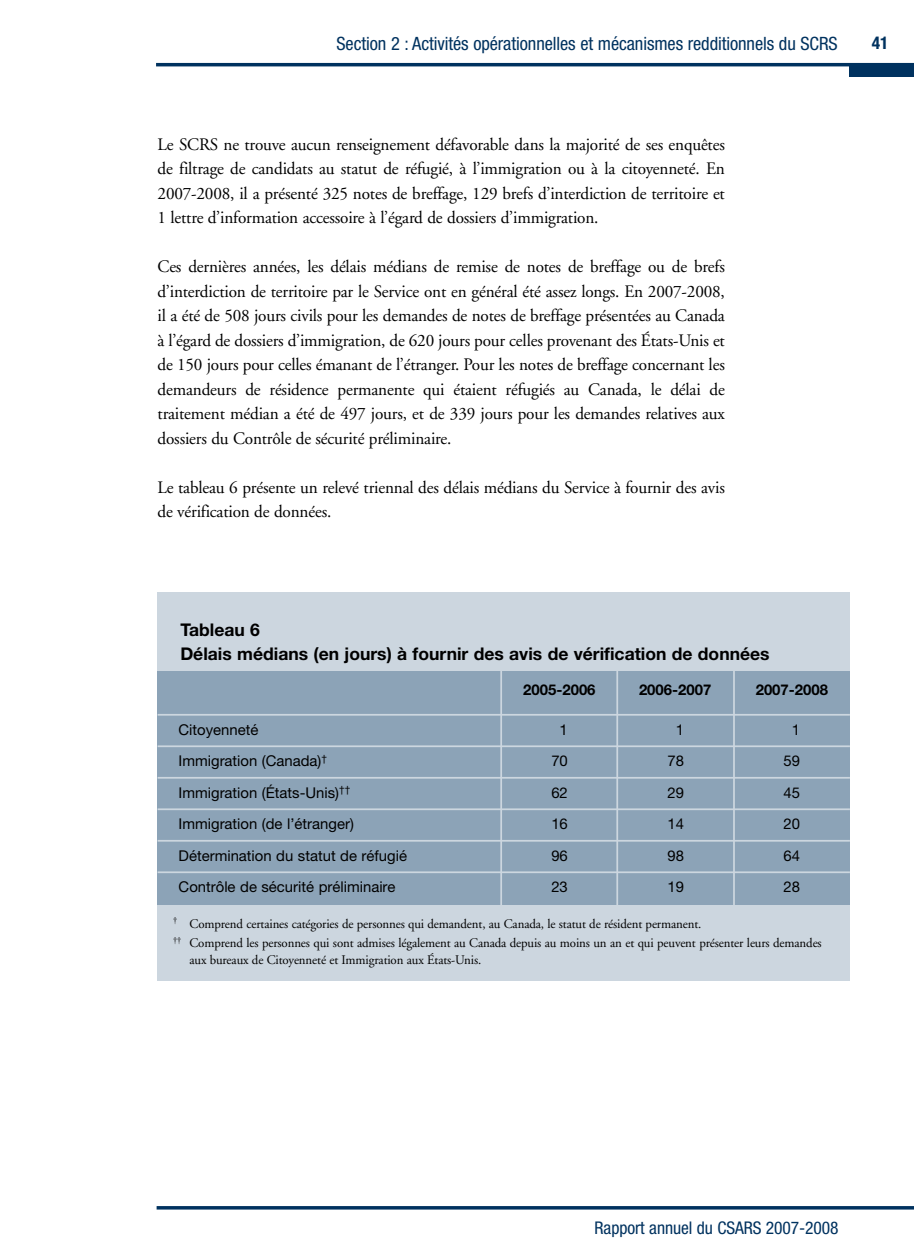
<style>
.page{position:relative;width:914px;height:1260px;background:#fff}
.page>*{position:absolute;margin:0;border:0;box-sizing:border-box;transform-origin:0 0}
.t1{font:condensed 18.38px "Helvetica Neue";letter-spacing:-.005em;color:#00325f}
.t2{font:17.5px/24.5px "Adobe Garamond";letter-spacing:-.01em;color:#000;text-align:justify}
.t3{font:700 17.5px/24.5px "Helvetica Neue";color:#000}
.t4{font:condensed 17.5px "Helvetica Neue";letter-spacing:-.005em;color:#00325f}
.t5{font:700 condensed 17.5px "Helvetica Neue";color:#00325f}
.t6{font:14.88px "Helvetica Neue";color:#000}
.t7{font:700 14.88px "Helvetica Neue";color:#000}
.t8{font:13.12px/16.6px "Adobe Garamond";letter-spacing:-.01em;color:#000}
</style>
<div class="page">
<div style="left:158px;top:592px;width:691px;height:389px;background:#ccd6df"></div>
<div style="left:158px;top:671px;width:691px;height:234px;background:#8ca3b7"></div>
<hr style="left:156px;top:63px;width:758px;height:3px;background:#00325f">
<svg style="left:157px;top:1206px;width:757px;height:4px;background:#1f4b72"></svg>
<div style="left:848px;top:63px;width:66px;height:14px;background:#00325f"></div>
<hr style="left:158px;top:714px;width:691px;height:2px;background:#ccd6df">
<hr style="left:158px;top:745px;width:691px;height:2px;background:#ccd6df">
<hr style="left:158px;top:777px;width:691px;height:2px;background:#ccd6df">
<hr style="left:158px;top:808px;width:691px;height:2px;background:#ccd6df">
<hr style="left:158px;top:840px;width:691px;height:2px;background:#ccd6df">
<hr style="left:158px;top:871px;width:691px;height:2px;background:#ccd6df">
<hr style="left:500px;top:668px;width:2px;height:269px;background:#ccd6df">
<hr style="left:616px;top:664px;width:2px;height:273px;background:#ccd6df">
<hr style="left:733px;top:669px;width:1px;height:268px;background:#ccd6df">
<p class="t1" style="left:336px;top:37px;width:502px">Section 2 : Activités opérationnelles et mécanismes redditionnels du SCRS</p>
<p class="t5" style="left:871px;top:37px;width:18px">41</p>
<p class="t2" style="left:158px;top:133px;width:569px">Le SCRS ne trouve aucun renseignement défavorable dans la majorité de ses enquêtes de filtrage de candidats au statut de réfugié, à l’immigration ou à la citoyenneté. En 2007-2008, il a présenté 325 notes de breffage, 129 brefs d’interdiction de territoire et 1 lettre d’information accessoire à l’égard de dossiers d’immigration.</p>
<p class="t2" style="left:157px;top:256px;width:569px">Ces dernières années, les délais médians de remise de notes de breffage ou de brefs d’interdiction de territoire par le Service ont en général été assez longs. En 2007-2008, il a été de 508 jours civils pour les demandes de notes de breffage présentées au Canada à l’égard de dossiers d’immigration, de 620 jours pour celles provenant des États-Unis et de 150 jours pour celles émanant de l’étranger. Pour les notes de breffage concernant les demandeurs de résidence permanente qui étaient réfugiés au Canada, le délai de traitement médian a été de 497 jours, et de 339 jours pour les demandes relatives aux dossiers du Contrôle de sécurité préliminaire.</p>
<p class="t2" style="left:157px;top:476px;width:569px">Le tableau 6 présente un relevé triennal des délais médians du Service à fournir des avis de vérification de données.</p>
<p class="t3" style="left:180px;top:617px;width:590px">Tableau 6<br>Délais médians (en jours) à fournir des avis de vérification de données</p>
<p class="t7" style="left:523px;top:680px;width:74px">2005-2006</p>
<p class="t7" style="left:639px;top:680px;width:74px">2006-2007</p>
<p class="t7" style="left:755px;top:680px;width:74px">2007-2008</p>
<p class="t6" style="left:178px;top:724px;width:81px">Citoyenneté</p>
<p class="t6" style="left:559px;top:724px;width:10px">1</p>
<p class="t6" style="left:675px;top:724px;width:10px">1</p>
<p class="t6" style="left:791px;top:724px;width:10px">1</p>
<p class="t6" style="left:178px;top:756px;width:150px">Immigration (Canada)<sup>†</sup></p>
<p class="t6" style="left:551px;top:756px;width:18px">70</p>
<p class="t6" style="left:667px;top:756px;width:18px">78</p>
<p class="t6" style="left:783px;top:756px;width:18px">59</p>
<p class="t6" style="left:179px;top:787px;width:173px">Immigration (États-Unis)<sup>††</sup></p>
<p class="t6" style="left:551px;top:787px;width:18px">62</p>
<p class="t6" style="left:667px;top:787px;width:18px">29</p>
<p class="t6" style="left:783px;top:787px;width:18px">45</p>
<p class="t6" style="left:179px;top:819px;width:177px">Immigration (de l’étranger)</p>
<p class="t6" style="left:551px;top:819px;width:18px">16</p>
<p class="t6" style="left:667px;top:819px;width:18px">14</p>
<p class="t6" style="left:783px;top:819px;width:18px">20</p>
<p class="t6" style="left:179px;top:850px;width:230px">Détermination du statut de réfugié</p>
<p class="t6" style="left:551px;top:850px;width:18px">96</p>
<p class="t6" style="left:667px;top:850px;width:18px">98</p>
<p class="t6" style="left:783px;top:850px;width:18px">64</p>
<p class="t6" style="left:179px;top:882px;width:218px">Contrôle de sécurité préliminaire</p>
<p class="t8" style="left:173px;top:916px;width:530px"><sup>†</sup> Comprend certaines catégories de personnes qui demandent, au Canada, le statut de résident permanent.</p>
<p class="t6" style="left:551px;top:882px;width:18px">23</p>
<p class="t6" style="left:667px;top:882px;width:18px">19</p>
<p class="t6" style="left:783px;top:882px;width:18px">28</p>
<p class="t8" style="left:189px;top:936px;width:633px;text-indent:-16px"><sup>††</sup> Comprend les personnes qui sont admises légalement au Canada depuis au moins un an et qui peuvent présenter leurs demandes aux bureaux de Citoyenneté et Immigration aux États-Unis.</p>
<p class="t4" style="left:594px;top:1221px;width:245px">Rapport annuel du CSARS 2007-2008</p>
</div>
